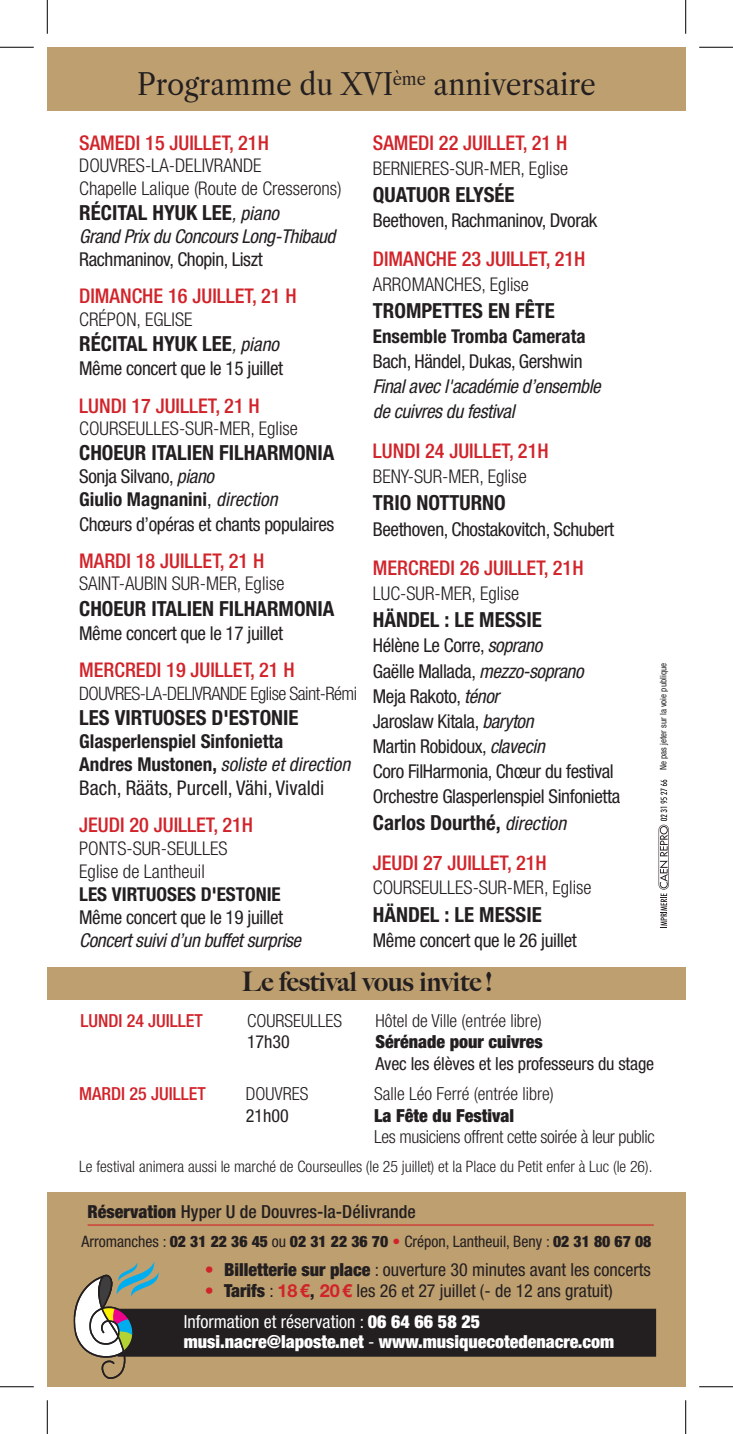
<style>
.page{position:relative;width:733px;height:1434px;background:#fff}
.page>*{position:absolute;margin:0;border:0;box-sizing:border-box;transform-origin:0 0}
.t1{font:29.25px "Libre Caslon Text";color:#231f20;scale:.96 1}
.t2{font:900 27px "Big Caslon FB";color:#231f20}
.t3{font:700 condensed 20.7px "Helvetica Neue LT Pro";color:#231f20}
.t4{font:500 condensed 20.25px "Helvetica Neue LT Pro";color:#d1232a}
.t5{font:condensed 20.25px "Helvetica Neue LT Pro";color:#231f20}
.t6{font:condensed 19.12px/25.2px "Helvetica Neue LT Pro";letter-spacing:-.02em;color:#231f20}
.t7{font:italic condensed 19.12px/25.2px "Helvetica Neue LT Pro";letter-spacing:-.02em;color:#231f20}
.t8{font:700 condensed 19.12px/22.9px "Helvetica Neue LT Pro";color:#231f20}
.t9{font:300 condensed 18.9px/22.7px "Helvetica Neue LT Pro";color:#231f20}
.t10{font:300 condensed 18.45px "Helvetica Neue LT Pro";letter-spacing:-.03em;color:#231f20}
.t11{font:condensed 18px "Helvetica Neue LT Pro";color:#231f20}
.t12{font:900 condensed 18px/20.2px "Helvetica Neue LT Pro";color:#fff}
.t13{font:300 condensed 18px "Helvetica Neue LT Pro";color:#231f20}
.t14{font:300 condensed 18px "Helvetica Neue LT Pro";letter-spacing:-.02em;color:#231f20}
.t15{font:500 condensed 18px "Helvetica Neue LT Pro";color:#231f20}
.t16{font:900 condensed 18px "Helvetica Neue LT Pro";color:#231f20}
.t17{font:500 condensed 18px "Helvetica Neue LT Pro";color:#d1232a}
.t18{font:300 condensed 15.75px "Helvetica Neue LT Pro";color:#231f20}
.t19{font:condensed 15.75px "Helvetica Neue LT Pro";color:#231f20}
.t20{font:condensed 9px "Helvetica Neue LT Pro";color:#231f20}
.s1{font-weight:400;font-style:italic;font-size:19.12px}
.s2{font-style:italic}
.s3{font-weight:700}
.s4{font-weight:400;font-style:italic}
.s5{font-weight:900}
.s6{font-weight:900;color:#d1232a}
.s7{color:#d1232a}
.s8{font-weight:700;font-stretch:normal;color:#d1232a}
.s9{font-weight:700;font-stretch:normal}
.s10{font-weight:400}
</style>
<div class="page">
<div style="left:47px;top:47px;width:638px;height:64px;background:#be9f70"></div>
<div style="left:47px;top:1192px;width:638px;height:195px;background:#be9f70"></div>
<hr style="left:87px;top:1224px;width:566px;height:1px;background:#d1232a">
<svg style="left:658px;top:780px;width:10px;height:148px"></svg>
<div style="left:47px;top:967px;width:638px;height:32px;background:#be9f70"></div>
<svg style="left:73px;top:1262px;width:583px;height:117px"></svg>
<hr style="left:0;top:47px;width:34px;height:1px;background:#000">
<hr style="left:699px;top:47px;width:33px;height:1px;background:#000">
<hr style="left:0;top:1386px;width:34px;height:1px;background:#000">
<hr style="left:699px;top:1386px;width:33px;height:1px;background:#000">
<hr style="left:47px;top:0;width:1px;height:34px;background:#000">
<hr style="left:47px;top:1400px;width:1px;height:34px;background:#000">
<hr style="left:685px;top:0;width:1px;height:34px;background:#000">
<hr style="left:685px;top:1400px;width:1px;height:34px;background:#000">
<h1 class="t1" style="left:137px;top:66px;width:479px">Programme du XVI<sup>ème</sup> anniversaire</h1>
<p class="t4" style="left:79px;top:130px;width:191px">SAMEDI 15 JUILLET, 21H</p>
<p class="t9" style="left:79px;top:154px;width:264px">DOUVRES-LA-DELIVRANDE<br>Chapelle Lalique (Route de Cresserons)</p>
<p class="t3" style="left:79px;top:200px;width:201px">RÉCITAL HYUK LEE<span class="s1">, piano</span></p>
<p class="t7" style="left:79px;top:224px;width:258px">Grand Prix du Concours Long-Thibaud</p>
<p class="t6" style="left:79px;top:247px;width:185px">Rachmaninov, Chopin, Liszt</p>
<p class="t4" style="left:79px;top:284px;width:219px">DIMANCHE 16 JUILLET, 21 H</p>
<p class="t9" style="left:79px;top:308px;width:115px">CRÉPON, EGLISE</p>
<p class="t3" style="left:79px;top:331px;width:201px">RÉCITAL HYUK LEE<span class="s1">, piano</span></p>
<p class="t6" style="left:79px;top:356px;width:205px">Même concert que le 15 juillet</p>
<p class="t4" style="left:79px;top:393px;width:182px">LUNDI 17 JUILLET, 21 H</p>
<p class="t9" style="left:79px;top:417px;width:220px">COURSEULLES-SUR-MER, Eglise</p>
<p class="t3" style="left:79px;top:440px;width:257px">CHOEUR ITALIEN FILHARMONIA</p>
<p class="t6" style="left:79px;top:465px;width:256px;line-height:23.6px">Sonja Silvano, <span class="s2">piano<br></span><span class="s3">Giulio Magnanini</span>, <span class="s2">direction<br></span>Chœurs d’opéras et chants populaires</p>
<p class="t4" style="left:79px;top:548px;width:187px">MARDI 18 JUILLET, 21 H</p>
<p class="t9" style="left:79px;top:572px;width:207px">SAINT-AUBIN SUR-MER, Eglise</p>
<p class="t3" style="left:79px;top:596px;width:257px">CHOEUR ITALIEN FILHARMONIA</p>
<p class="t6" style="left:79px;top:620px;width:205px">Même concert que le 17 juillet</p>
<p class="t4" style="left:79px;top:658px;width:217px">MERCREDI 19 JUILLET, 21 H</p>
<p class="t10" style="left:79px;top:683px;width:279px">DOUVRES-LA-DELIVRANDE Eglise Saint-Rémi</p>
<p class="t3" style="left:79px;top:705px;width:221px">LES VIRTUOSES D'ESTONIE</p>
<p class="t8" style="left:79px;top:729px;width:272px">Glasperlenspiel Sinfonietta<br>Andres Mustonen, <span class="s4">soliste et direction</span></p>
<p class="t5" style="left:79px;top:776px;width:246px">Bach, Rääts, Purcell, Vähi, Vivaldi</p>
<p class="t4" style="left:79px;top:813px;width:175px">JEUDI 20 JUILLET, 21H</p>
<p class="t9" style="left:79px;top:837px;width:150px">PONTS-SUR-SEULLES<br>Eglise de Lantheuil</p>
<p class="t8" style="left:79px;top:882px;width:203px">LES VIRTUOSES D'ESTONIE</p>
<p class="t6" style="left:79px;top:904px;width:205px">Même concert que le 19 juillet</p>
<p class="t7" style="left:79px;top:928px;width:223px">Concert suivi d’un buffet surprise</p>
<p class="t4" style="left:373px;top:130px;width:196px">SAMEDI 22 JUILLET, 21 H</p>
<p class="t9" style="left:373px;top:156px;width:197px">BERNIERES-SUR-MER, Eglise</p>
<p class="t3" style="left:373px;top:182px;width:143px">QUATUOR ELYSÉE</p>
<p class="t6" style="left:373px;top:207px;width:226px">Beethoven, Rachmaninov, Dvorak</p>
<p class="t4" style="left:373px;top:247px;width:214px">DIMANCHE 23 JUILLET, 21H</p>
<p class="t9" style="left:373px;top:273px;width:158px">ARROMANCHES, Eglise</p>
<p class="t3" style="left:373px;top:298px;width:183px">TROMPETTES EN FÊTE</p>
<p class="t8" style="left:373px;top:325px;width:214px">Ensemble Tromba Camerata</p>
<p class="t6" style="left:373px;top:349px;width:211px">Bach, Händel, Dukas, Gershwin</p>
<p class="t7" style="left:373px;top:374px;width:229px">Final avec l'académie d’ensemble de cuivres du festival</p>
<p class="t4" style="left:373px;top:438px;width:177px">LUNDI 24 JUILLET, 21H</p>
<p class="t9" style="left:373px;top:464px;width:155px">BENY-SUR-MER, Eglise</p>
<p class="t3" style="left:373px;top:490px;width:134px">TRIO NOTTURNO</p>
<p class="t6" style="left:373px;top:517px;width:243px">Beethoven, Chostakovitch, Schubert</p>
<p class="t4" style="left:373px;top:556px;width:212px">MERCREDI 26 JUILLET, 21H</p>
<p class="t9" style="left:373px;top:582px;width:148px">LUC-SUR-MER, Eglise</p>
<p class="t3" style="left:373px;top:607px;width:170px">HÄNDEL : LE MESSIE</p>
<p class="t6" style="left:373px;top:633px;width:249px">Hélène Le Corre, <span class="s2">soprano<br></span>Gaëlle Mallada, <span class="s2">mezzo-soprano<br></span>Meja Rakoto, <span class="s2">ténor<br></span>Jaroslaw Kitala, <span class="s2">baryton<br></span>Martin Robidoux, <span class="s2">clavecin<br></span>Coro FilHarmonia, Chœur du festival<br>Orchestre Glasperlenspiel Sinfonietta</p>
<p class="t3" style="left:373px;top:810px;width:195px">Carlos Dourthé, <span class="s1">direction</span></p>
<p class="t4" style="left:373px;top:850px;width:175px">JEUDI 27 JUILLET, 21H</p>
<p class="t9" style="left:373px;top:876px;width:220px">COURSEULLES-SUR-MER, Eglise</p>
<p class="t3" style="left:373px;top:902px;width:170px">HÄNDEL : LE MESSIE</p>
<p class="t6" style="left:373px;top:927px;width:205px">Même concert que le 26 juillet</p>
<h2 class="t2" style="left:242px;top:966px;width:252px">Le festival vous invite !</h2>
<p class="t20" style="left:657px;top:770px;width:108px;rotate:-90deg">Ne pas jeter sur la voie publique</p>
<p class="t17" style="left:80px;top:1010px;width:124px">LUNDI 24 JUILLET</p>
<p class="t13" style="left:247px;top:1010px;width:96px">COURSEULLES</p>
<p class="t13" style="left:375px;top:1010px;width:168px">Hôtel de Ville (entrée libre)</p>
<p class="t11" style="left:247px;top:1031px;width:44px">17h30</p>
<p class="t16" style="left:375px;top:1031px;width:169px">Sérénade pour cuivres</p>
<p class="t11" style="left:375px;top:1053px;width:280px">Avec les élèves et les professeurs du stage</p>
<p class="t17" style="left:79px;top:1083px;width:128px">MARDI 25 JUILLET</p>
<p class="t13" style="left:246px;top:1084px;width:64px">DOUVRES</p>
<p class="t13" style="left:374px;top:1084px;width:181px">Salle Léo Ferré (entrée libre)</p>
<p class="t11" style="left:246px;top:1105px;width:44px">21h00</p>
<p class="t16" style="left:374px;top:1104px;width:141px">La Fête du Festival</p>
<p class="t14" style="left:374px;top:1126px;width:282px">Les musiciens offrent cette soirée à leur public</p>
<p class="t18" style="left:79px;top:1157px;width:574px">Le festival animera aussi le marché de Courseulles (le 25 juillet) et la Place du Petit enfer à Luc (le 26).</p>
<p class="t15" style="left:87px;top:1201px;width:330px"><span class="s5">Réservation</span> Hyper U de Douvres-la-Délivrande</p>
<p class="t19" style="left:82px;top:1232px;width:571px">Arromanches : <span class="s5">02 31 22 36 45</span> ou <span class="s5">02 31 22 36 70</span> <span class="s6">•</span> Crépon, Lantheuil, Beny : <span class="s5">02 31 80 67 08</span></p>
<p class="t11" style="left:205px;top:1259px;width:447px"><span class="s7">•</span> <span class="s5">Billetterie sur place</span> : ouverture 30 minutes avant les concerts</p>
<p class="t11" style="left:205px;top:1280px;width:409px"><span class="s7">•</span> <span class="s5">Tarifs</span> : <span class="s8">18€</span><span class="s9">,</span> <span class="s8">20€</span> les 26 et 27 juillet (- de 12 ans gratuit)</p>
<p class="t12" style="left:184px;top:1311px;width:432px"><span class="s10">Information et réservation :</span> 06 64 66 58 25 musi.nacre@laposte.net <span class="s10">-</span> www.musiquecotedenacre.com</p>
</div>
